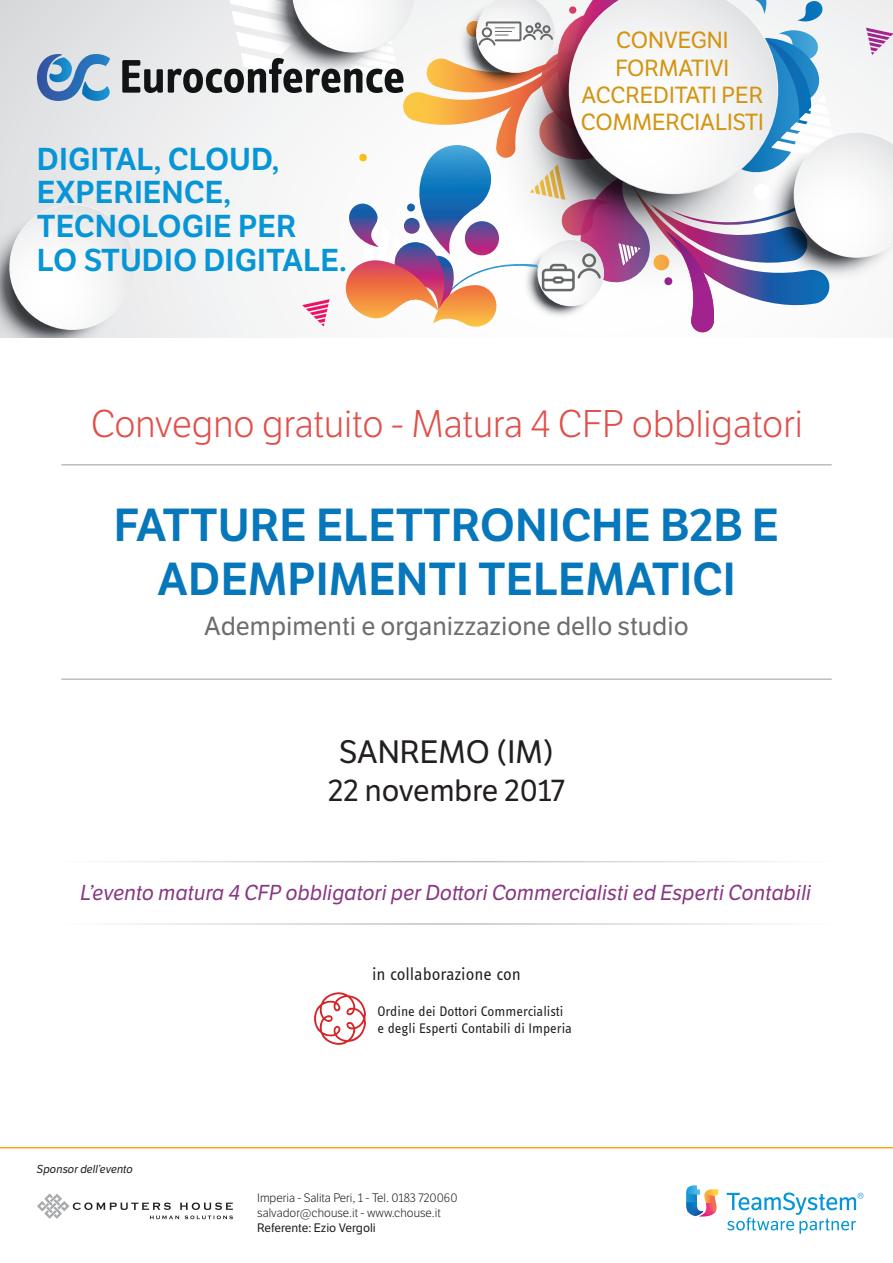
<style>
.page{position:relative;width:893px;height:1263px;background:#fff}
.page>*{position:absolute;margin:0;border:0;box-sizing:border-box;transform-origin:0 0}
.t1{font:600 45px/54px "LFT Etica";color:#0777bc;text-align:center}
.t2{font:300 37.5px "LFT Etica";color:#e14f4a}
.t3{font:31.5px "LFT Etica";color:#231f20}
.t4{font:600 30.75px/33.9px "LFT Etica";color:#0695d6}
.t5{font:30px "LFT Etica";letter-spacing:-.01em;color:#231f20}
.t6{font:25.5px "LFT Etica";color:#6c6d70}
.t7{font:22.65px/27.3px "LFT Etica";color:#d3940f;text-align:center}
.t8{font:italic 21px "LFT Etica";color:#893884}
.t9{font:18px "Info Text OT";color:#231f20}
.t10{font:14.4px/17.1px "Info Text OT";color:#231f20}
.t11{font:300 12px/15px "LFT Etica";color:#231f20}
.t12{font:12px "LFT Etica";color:#231f20}
.t13{font:italic 11.25px "LFT Etica";color:#231f20}
</style>
<div class="page">
<svg style="left:0;top:0;width:456px;height:337px"></svg>
<img style="left:401px;top:42px;width:55px;height:91px">
<svg style="left:359px;top:154px;width:8px;height:7px"></svg>
<svg style="left:302px;top:299px;width:28px;height:28px"></svg>
<img style="left:454px;top:256px;width:2px;height:29px">
<img style="left:436px;top:254px;width:18px;height:31px">
<img style="left:333px;top:260px;width:106px;height:63px">
<img style="left:346px;top:204px;width:9px;height:43px">
<img style="left:402px;top:145px;width:54px;height:109px">
<img style="left:433px;top:285px;width:23px;height:43px">
<svg style="left:355px;top:204px;width:81px;height:90px"></svg>
<svg style="left:0;top:204px;width:141px;height:133px;background:#c5c6c8"></svg>
<div style="left:10px;top:205px;width:124px;height:124px;background:linear-gradient(to right,#fdfdfd,#ececee);border-radius:62px"></div>
<img style="left:456px;top:0;width:437px;height:333px">
<svg style="left:122px;top:0;width:292px;height:93px"></svg>
<svg style="left:37px;top:54px;width:73px;height:47px;background:#7ca5cc"></svg>
<hr style="left:0;top:1147px;width:893px;height:1px;background:#efa915">
<svg style="left:727px;top:1192px;width:136px;height:42px"></svg>
<svg style="left:686px;top:1185px;width:32px;height:31px"></svg>
<svg style="left:37px;top:1193px;width:196px;height:26px"></svg>
<hr style="left:61px;top:678px;width:771px;height:2px;background:#231f20">
<hr style="left:61px;top:464px;width:771px;height:1px;background:#231f20">
<svg style="left:314px;top:992px;width:52px;height:53px"></svg>
<h3 class="t4" style="left:37px;top:142px;width:311px">DIGITAL, CLOUD,<br>EXPERIENCE,<br>TECNOLOGIE PER<br>LO STUDIO DIGITALE.</h3>
<p class="t7" style="left:581px;top:27px;width:184px">CONVEGNI<br>FORMATIVI<br>ACCREDITATI PER<br>COMMERCIALISTI</p>
<h2 class="t2" style="left:91px;top:402px;width:714px">Convegno gratuito - Matura 4 CFP obbligatori</h2>
<h1 class="t1" style="left:114px;top:499px;width:667px">FATTURE ELETTRONICHE B2B E<br>ADEMPIMENTI TELEMATICI</h1>
<p class="t6" style="left:204px;top:611px;width:486px">Adempimenti e organizzazione dello studio</p>
<h3 class="t3" style="left:339px;top:733px;width:216px">SANREMO (IM)</h3>
<h3 class="t5" style="left:328px;top:772px;width:238px">22 novembre 2017</h3>
<p class="t8" style="left:81px;top:880px;width:732px">L’evento matura 4 CFP obbligatori per Dottori Commercialisti ed Esperti Contabili</p>
<p class="t13" style="left:37px;top:1162px;width:98px">Sponsor dell’evento</p>
<p class="t9" style="left:372px;top:963px;width:150px">in collaborazione con</p>
<p class="t10" style="left:377px;top:1002px;width:196px">Ordine dei Dottori Commercialisti e degli Esperti Contabili di Imperia</p>
<p class="t11" style="left:257px;top:1191px;width:202px">Imperia - Salita Peri, 1 - Tel. 0183 720060 salvador@chouse.it - www.chouse.it</p>
<p class="t12" style="left:257px;top:1221px;width:120px">Referente: Ezio Vergoli</p>
</div>
